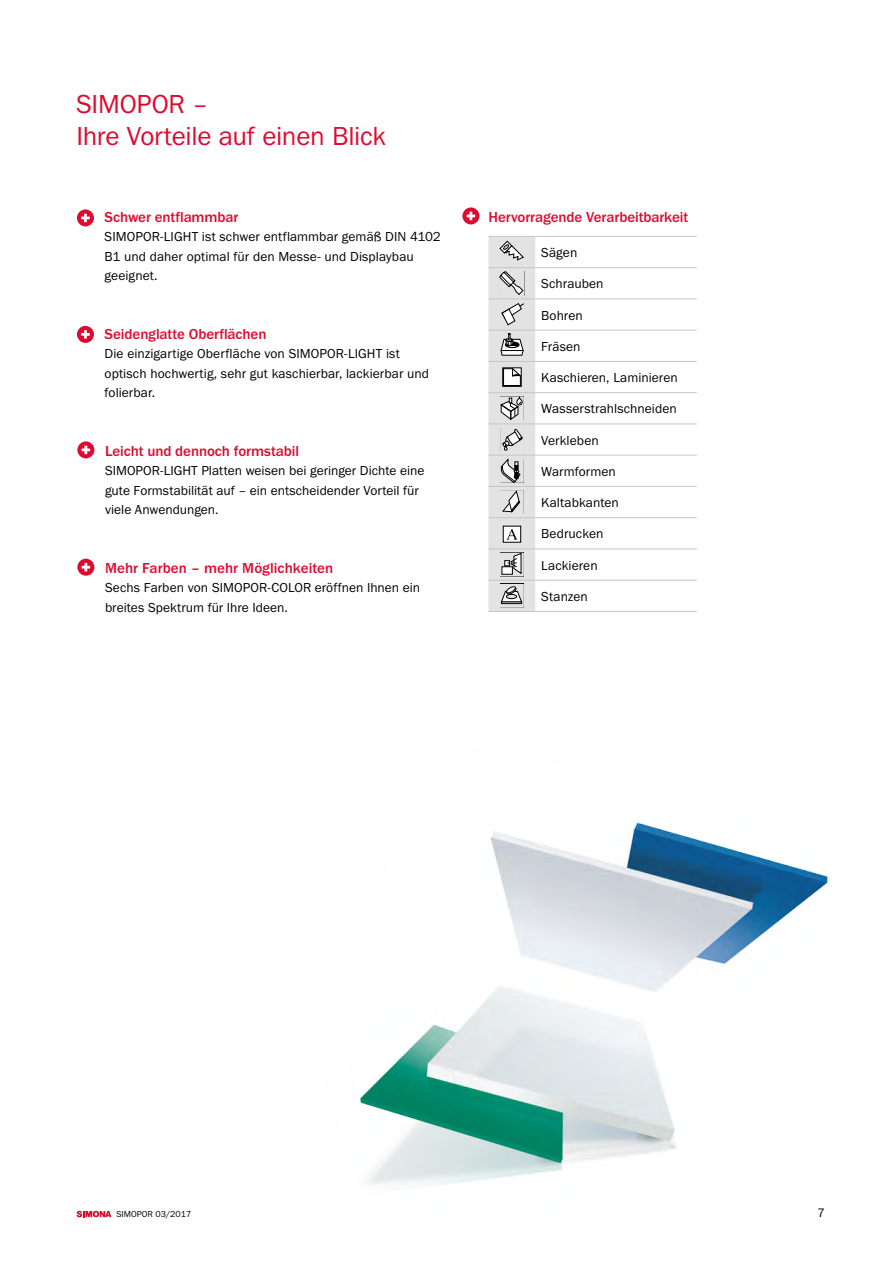
<style>
.page{position:relative;width:893px;height:1263px;background:#fff}
.page>*{position:absolute;margin:0;border:0;box-sizing:border-box;transform-origin:0 0}
.t1{font:27px/31.5px "Franklin Gothic URW Boo";letter-spacing:-.01em;color:#dd0b2f}
.t2{font:500 15px "Franklin Gothic URW";letter-spacing:-.005em;color:#dd0b2f}
.t3{font:13.5px/19.5px "Franklin Gothic URW Boo";letter-spacing:.005em;color:#000}
.t4{font:12.75px "Franklin Gothic URW Boo";color:#000}
.t5{font:9px "Franklin Gothic URW Boo";color:#000}
</style>
<div class="page">
<svg style="left:77px;top:209px;width:17px;height:17px"></svg>
<svg style="left:81px;top:214px;width:9px;height:8px"></svg>
<div style="left:77px;top:326px;width:17px;height:17px;background:#dd0b2f;border-radius:50%"></div>
<svg style="left:81px;top:330px;width:9px;height:9px"></svg>
<svg style="left:77px;top:441px;width:17px;height:17px"></svg>
<svg style="left:82px;top:446px;width:8px;height:8px"></svg>
<svg style="left:77px;top:559px;width:17px;height:17px"></svg>
<svg style="left:82px;top:563px;width:8px;height:8px"></svg>
<hr style="left:535px;top:267px;width:162px;height:1px;background:#c6c6c6">
<hr style="left:535px;top:299px;width:162px;height:1px;background:#c6c6c6">
<hr style="left:535px;top:330px;width:162px;height:1px;background:#c6c6c6">
<hr style="left:535px;top:361px;width:162px;height:1px;background:#c6c6c6">
<hr style="left:535px;top:392px;width:162px;height:1px;background:#c6c6c6">
<hr style="left:535px;top:424px;width:162px;height:1px;background:#c6c6c6">
<hr style="left:535px;top:455px;width:162px;height:1px;background:#c6c6c6">
<hr style="left:535px;top:486px;width:162px;height:1px;background:#c6c6c6">
<hr style="left:535px;top:517px;width:162px;height:1px;background:#c6c6c6">
<hr style="left:535px;top:549px;width:162px;height:1px;background:#c6c6c6">
<hr style="left:535px;top:580px;width:162px;height:1px;background:#c6c6c6">
<hr style="left:488px;top:611px;width:47px;height:1px;background:#c6c6c6">
<hr style="left:535px;top:611px;width:162px;height:1px;background:#c6c6c6">
<hr style="left:535px;top:236px;width:162px;height:1px;background:#c6c6c6">
<svg style="left:488px;top:236px;width:47px;height:375px;background:#d2d2d2"></svg>
<svg style="left:462px;top:207px;width:17px;height:17px"></svg>
<svg style="left:467px;top:212px;width:8px;height:8px"></svg>
<img style="left:360px;top:822px;width:468px;height:365px">
<svg style="left:77px;top:1211px;width:34px;height:6px"></svg>
<h1 class="t1" style="left:77px;top:89px;width:311px">SIMOPOR –<br>Ihre Vorteile auf einen Blick</h1>
<p class="t2" style="left:105px;top:207px;width:135px">Schwer entflammbar</p>
<p class="t3" style="left:105px;top:227px;width:338px">SIMOPOR-LIGHT ist schwer entflammbar gemäß DIN 4102<br>B1 und daher optimal für den Messe- und Displaybau geeignet.</p>
<p class="t2" style="left:105px;top:324px;width:163px">Seidenglatte Oberflächen</p>
<p class="t3" style="left:105px;top:344px;width:326px">Die einzigartige Oberfläche von SIMOPOR-LIGHT ist optisch hochwertig, sehr gut kaschierbar, lackierbar und folierbar.</p>
<p class="t2" style="left:105px;top:441px;width:195px">Leicht und dennoch formstabil</p>
<p class="t3" style="left:105px;top:461px;width:321px">SIMOPOR-LIGHT Platten weisen bei geringer Dichte eine gute Formstabilität auf – ein entscheidender Vorteil für viele Anwendungen.</p>
<p class="t2" style="left:105px;top:558px;width:230px">Mehr Farben – mehr Möglichkeiten</p>
<p class="t3" style="left:105px;top:578px;width:317px">Sechs Farben von SIMOPOR-COLOR eröffnen Ihnen ein breites Spektrum für Ihre Ideen.</p>
<p class="t2" style="left:488px;top:207px;width:201px">Hervorragende Verarbeitbarkeit</p>
<p class="t3" style="left:541px;top:243px;width:38px">Sägen</p>
<p class="t3" style="left:541px;top:274px;width:64px">Schrauben</p>
<p class="t3" style="left:541px;top:306px;width:43px">Bohren</p>
<p class="t3" style="left:541px;top:337px;width:41px">Fräsen</p>
<p class="t3" style="left:541px;top:368px;width:138px">Kaschieren, Laminieren</p>
<p class="t3" style="left:541px;top:399px;width:137px">Wasserstrahlschneiden</p>
<p class="t3" style="left:541px;top:431px;width:59px">Verkleben</p>
<p class="t3" style="left:541px;top:462px;width:76px">Warmformen</p>
<p class="t3" style="left:541px;top:493px;width:79px">Kaltabkanten</p>
<p class="t3" style="left:541px;top:524px;width:64px">Bedrucken</p>
<p class="t3" style="left:541px;top:556px;width:58px">Lackieren</p>
<p class="t3" style="left:541px;top:587px;width:48px">Stanzen</p>
<p class="t5" style="left:116px;top:1209px;width:76px">SIMOPOR 03/2017</p>
<p class="t4" style="left:817px;top:1205px;width:9px">7</p>
</div>
